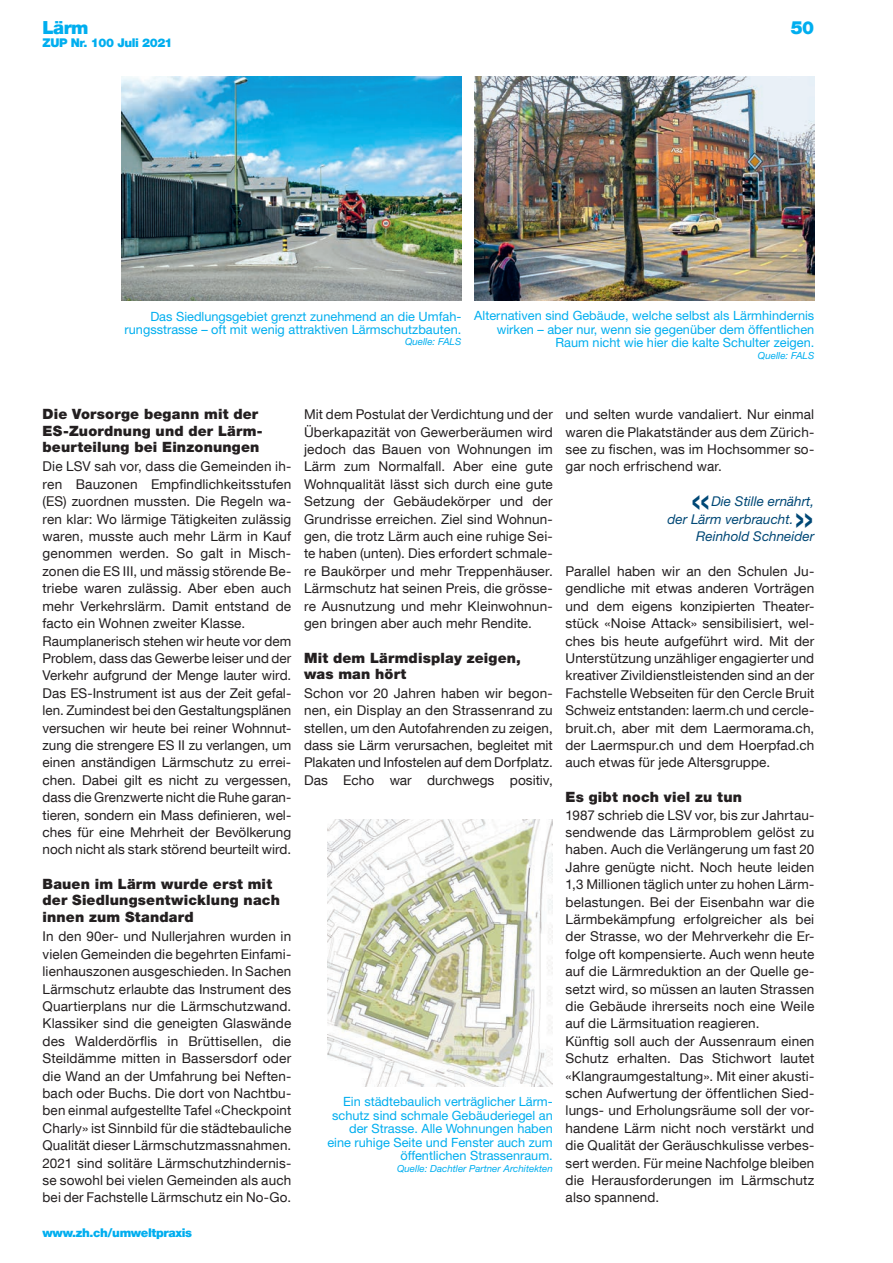
<style>
.page{position:relative;width:893px;height:1263px;background:#fff}
.page>*{position:absolute;margin:0;border:0;box-sizing:border-box;transform-origin:0 0}
.t1{font:45px "Helvetica Neue LT Std";color:#004876}
.t2{font:900 18px "Helvetica Neue LT Com";letter-spacing:-.03em;color:#00aeef}
.t3{font:900 14.25px/16.4px "Helvetica Neue LT Std";letter-spacing:.015em;color:#231f20}
.t4{font:13.5px/17.4px "Helvetica Neue LT Com";letter-spacing:.01em;color:#231f20;text-align:justify}
.t5{font:italic 13.5px "Helvetica Neue LT Std";color:#004876}
.t6{font:12.75px/13.5px "Helvetica Neue LT Std";color:#00aeef;text-align:right}
.t7{font:900 12px "Helvetica Neue LT Com";letter-spacing:-.03em;color:#00aeef}
.t8{font:italic 9.75px "Helvetica Neue LT Std";color:#00aeef}
</style>
<div class="page">
<img style="left:121px;top:77px;width:340px;height:224px">
<img style="left:474px;top:77px;width:340px;height:224px">
<img style="left:327px;top:819px;width:226px;height:267px">
<h2 class="t2" style="left:43px;top:17px;width:48px">Lärm</h2>
<p class="t7" style="left:43px;top:35px;width:132px">ZUP Nr. 100 Juli 2021</p>
<h2 class="t2" style="left:791px;top:17px;width:25px">50</h2>
<h4 class="t6" style="left:125px;top:309px;width:338px">Das Siedlungsgebiet grenzt zunehmend an die Umfah&shy;rungsstrasse – oft mit wenig attraktiven Lärmschutzbauten.</h4>
<h4 class="t8" style="left:405px;top:336px;width:58px">Quelle: FALS</h4>
<h4 class="t6" style="left:474px;top:309px;width:342px">Alternativen sind Gebäude, welche selbst als Lärmhindernis wirken – aber nur, wenn sie gegenüber dem öffentlichen<br>Raum nicht wie hier die kalte Schulter zeigen.</h4>
<h4 class="t8" style="left:758px;top:349px;width:58px">Quelle: FALS</h4>
<h3 class="t3" style="left:43px;top:406px;width:222px">Die Vorsorge begann mit der<br>ES-Zuordnung und der Lärm&shy;beurteilung bei Einzonungen</h3>
<p class="t4" style="left:43px;top:458px;width:250px;text-align:left">Die LSV sah vor, dass die Gemeinden ih&shy;ren Bauzonen Empfindlichkeitsstufen (ES) zuordnen mussten. Die Regeln wa&shy;ren klar: Wo lärmige Tätigkeiten zulässig waren, musste auch mehr Lärm in Kauf genommen werden. So galt in Misch&shy;zonen die ES III, und mässig störende Be&shy;triebe waren zulässig. Aber eben auch mehr Verkehrslärm. Damit entstand de facto ein Wohnen zweiter Klasse.<br>Raumplanerisch stehen wir heute vor dem Problem, dass das Gewerbe leiser und der Verkehr aufgrund der Menge lauter wird.<br>Das ES-Instrument ist aus der Zeit gefal&shy;len. Zumindest bei den Gestaltungsplänen versuchen wir heute bei reiner Wohnnut&shy;zung die strengere ES II zu verlangen, um einen anständigen Lärmschutz zu errei&shy;chen. Dabei gilt es nicht zu vergessen, dass die Grenzwerte nicht die Ruhe garan&shy;tieren, sondern ein Mass definieren, wel&shy;ches für eine Mehrheit der Bevölkerung noch nicht als stark störend beurteilt wird.</p>
<h3 class="t3" style="left:43px;top:876px;width:239px">Bauen im Lärm wurde erst mit der Siedlungsentwicklung nach innen zum Standard</h3>
<p class="t4" style="left:43px;top:927px;width:250px">In den 90er- und Nullerjahren wurden in vielen Gemeinden die begehrten Einfami&shy;lienhauszonen ausgeschieden. In Sachen Lärmschutz erlaubte das Instrument des Quartierplans nur die Lärmschutzwand.<br>Klassiker sind die geneigten Glaswände des Walderdörflis in Brüttisellen, die Steildämme mitten in Bassersdorf oder die Wand an der Umfahrung bei Neften&shy;bach oder Buchs. Die dort von Nachtbu&shy;ben einmal aufgestellte Tafel «Checkpoint Charly» ist Sinnbild für die städtebauliche Qualität dieser Lärmschutzmassnahmen.<br>2021 sind solitäre Lärmschutzhindernis&shy;se sowohl bei vielen Gemeinden als auch bei der Fachstelle Lärmschutz ein No-Go.</p>
<p class="t7" style="left:43px;top:1226px;width:151px">www.zh.ch/umweltpraxis</p>
<p class="t4" style="left:304px;top:405px;width:250px">Mit dem Postulat der Verdichtung und der Überkapazität von Gewerberäumen wird jedoch das Bauen von Wohnungen im Lärm zum Normalfall. Aber eine gute Wohnqualität lässt sich durch eine gute Setzung der Gebäudekörper und der Grundrisse erreichen. Ziel sind Wohnun&shy;gen, die trotz Lärm auch eine ruhige Sei&shy;te haben (unten). Dies erfordert schmale&shy;re Baukörper und mehr Treppenhäuser.<br>Lärmschutz hat seinen Preis, die grösse&shy;re Ausnutzung und mehr Kleinwohnun&shy;gen bringen aber auch mehr Rendite.</p>
<h3 class="t3" style="left:304px;top:650px;width:218px">Mit dem Lärmdisplay zeigen, was man hört</h3>
<p class="t4" style="left:304px;top:684px;width:250px">Schon vor 20 Jahren haben wir begon&shy;nen, ein Display an den Strassenrand zu stellen, um den Autofahrenden zu zeigen, dass sie Lärm verursachen, begleitet mit Plakaten und Infostelen auf dem Dorfplatz.<br>Das Echo war durchwegs positiv,</p>
<h4 class="t6" style="left:327px;top:1095px;width:227px">Ein städtebaulich verträglicher Lärm&shy;schutz sind schmale Gebäuderiegel an der Strasse. Alle Wohnungen haben eine ruhige Seite und Fenster auch zum öffentlichen Strassenraum.</h4>
<h4 class="t8" style="left:397px;top:1162px;width:157px">Quelle: Dachtler Partner Architekten</h4>
<p class="t4" style="left:566px;top:405px;width:250px">und selten wurde vandaliert. Nur einmal waren die Plakatständer aus dem Zürich&shy;see zu fischen, was im Hochsommer so&shy;gar noch erfrischend war.</p>
<h1 class="t1" style="left:691px;top:472px;width:22px">«</h1>
<h4 class="t5" style="left:711px;top:493px;width:104px">Die Stille ernährt,</h4>
<h4 class="t5" style="left:668px;top:511px;width:127px">der Lärm verbraucht.</h4>
<h4 class="t5" style="left:696px;top:528px;width:120px">Reinhold Schneider</h4>
<h4 class="t1" style="left:793px;top:490px;width:22px">»</h4>
<p class="t4" style="left:565px;top:562px;width:250px">Parallel haben wir an den Schulen Ju&shy;gendliche mit etwas anderen Vorträgen und dem eigens konzipierten Theater&shy;stück «Noise Attack» sensibilisiert, wel&shy;ches bis heute aufgeführt wird. Mit der Unterstützung unzähliger engagierter und kreativer Zivildienstleistenden sind an der Fachstelle Webseiten für den Cercle Bruit Schweiz entstanden: laerm.ch und cercle&shy;bruit.ch, aber mit dem Laermorama.ch, der Laermspur.ch und dem Hoerpfad.ch auch etwas für jede Altersgruppe.</p>
<h3 class="t3" style="left:566px;top:789px;width:178px">Es gibt noch viel zu tun</h3>
<p class="t4" style="left:566px;top:806px;width:250px;text-align:left">1987 schrieb die LSV vor, bis zur Jahrtau&shy;sendwende das Lärmproblem gelöst zu haben. Auch die Verlängerung um fast 20<br>Jahre genügte nicht. Noch heute leiden 1,3 Millionen täglich unter zu hohen Lärm&shy;belastungen. Bei der Eisenbahn war die Lärmbekämpfung erfolgreicher als bei der Strasse, wo der Mehrverkehr die Er&shy;folge oft kompensierte. Auch wenn heute auf die Lärmreduktion an der Quelle ge&shy;setzt wird, so müssen an lauten Strassen die Gebäude ihrerseits noch eine Weile auf die Lärmsituation reagieren.<br>Künftig soll auch der Aussenraum einen Schutz erhalten. Das Stichwort lautet «Klangraumgestaltung». Mit einer akusti&shy;schen Aufwertung der öffentlichen Sied&shy;lungs- und Erholungsräume soll der vor&shy;handene Lärm nicht noch verstärkt und die Qualität der Geräuschkulisse verbes&shy;sert werden. Für meine Nachfolge bleiben die Herausforderungen im Lärmschutz also spannend.</p>
</div>
